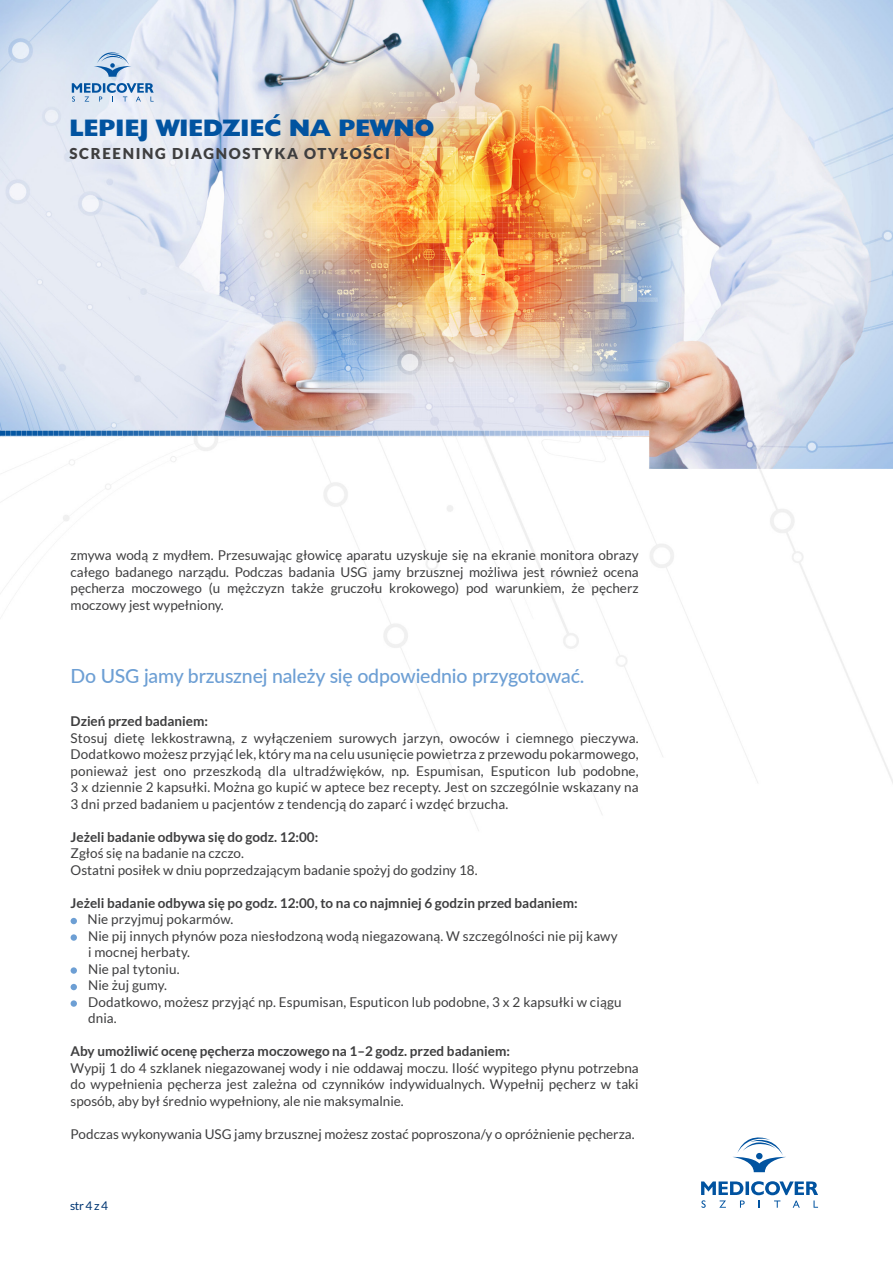
<style>
.page{position:relative;width:893px;height:1263px;background:#fff}
.page>*{position:absolute;margin:0;border:0;box-sizing:border-box;transform-origin:0 0}
.t1{font:800 24px "Humanist 521 BT";letter-spacing:.01em;color:#0153a0}
.t2{font:500 19.5px "Lato";letter-spacing:-.01em;color:#6d9fd4}
.t3{font:900 15px "Lato";letter-spacing:.11em;color:#3e3e3f}
.t4{font:13.5px/16.5px "Lato";color:#3e3e3f;text-align:justify}
.t5{font:700 13.5px "Lato";color:#3e3e3f}
.t6{font:12px "Lato";color:#013673}
</style>
<div class="page">
<img style="left:0;top:0;width:893px;height:1208px">
<svg style="left:94px;top:52px;width:37px;height:25px"></svg>
<svg style="left:72px;top:83px;width:82px;height:19px;background:#9fbcdb"></svg>
<svg style="left:732px;top:1137px;width:54px;height:35px"></svg>
<svg style="left:701px;top:1181px;width:117px;height:27px"></svg>
<svg style="left:71px;top:918px;width:6px;height:6px"></svg>
<div style="left:71px;top:934px;width:6px;height:7px;background:#6d9fd4;border-radius:50%"></div>
<div style="left:71px;top:967px;width:6px;height:7px;background:#6d9fd4;border-radius:50%"></div>
<svg style="left:71px;top:984px;width:6px;height:6px"></svg>
<div style="left:71px;top:1000px;width:6px;height:7px;background:#6d9fd4;border-radius:50%"></div>
<p class="t1" style="left:70px;top:113px;width:366px">LEPIEJ WIEDZIEĆ NA PEWNO</p>
<p class="t3" style="left:70px;top:144px;width:322px">SCREENING DIAGNOSTYKA OTYŁOŚCI</p>
<p class="t4" style="left:71px;top:547px;width:570px">zmywa wodą z mydłem. Przesuwając głowicę aparatu uzyskuje się na ekranie monitora obrazy całego badanego narządu. Podczas badania USG jamy brzusznej możliwa jest również ocena pęcherza moczowego (u mężczyzn także gruczołu krokowego) pod warunkiem, że pęcherz moczowy jest wypełniony.</p>
<p class="t2" style="left:71px;top:661px;width:515px">Do USG jamy brzusznej należy się odpowiednio przygotować.</p>
<p class="t5" style="left:71px;top:713px;width:139px">Dzień przed badaniem:</p>
<p class="t4" style="left:71px;top:729px;width:570px">Stosuj dietę lekkostrawną, z wyłączeniem surowych jarzyn, owoców i ciemnego pieczywa.<br>Dodatkowo możesz przyjąć lek, który ma na celu usunięcie powietrza z przewodu pokarmowego, ponieważ jest ono przeszkodą dla ultradźwięków, np. Espumisan, Esputicon lub podobne, 3 x dziennie 2 kapsułki. Można go kupić w aptece bez recepty. Jest on szczególnie wskazany na 3 dni przed badaniem u pacjentów z tendencją do zaparć i wzdęć brzucha.</p>
<p class="t5" style="left:71px;top:829px;width:249px">Jeżeli badanie odbywa się do godz. 12:00:</p>
<p class="t4" style="left:71px;top:845px;width:175px">Zgłoś się na badanie na czczo.</p>
<p class="t4" style="left:71px;top:861px;width:409px">Ostatni posiłek w dniu poprzedzającym badanie spożyj do godziny 18.</p>
<p class="t5" style="left:71px;top:895px;width:508px">Jeżeli badanie odbywa się po godz. 12:00, to na co najmniej 6 godzin przed badaniem:</p>
<p class="t4" style="left:87px;top:911px;width:147px">Nie przyjmuj pokarmów.</p>
<p class="t4" style="left:88px;top:927px;width:531px">Nie pij innych płynów poza niesłodzoną wodą niegazowaną. W szczególności nie pij kawy i mocnej herbaty.</p>
<p class="t4" style="left:88px;top:960px;width:93px">Nie pal tytoniu.</p>
<p class="t4" style="left:88px;top:977px;width:80px">Nie żuj gumy.</p>
<p class="t4" style="left:88px;top:993px;width:535px">Dodatkowo, możesz przyjąć np. Espumisan, Esputicon lub podobne, 3 x 2 kapsułki w ciągu dnia.</p>
<p class="t5" style="left:71px;top:1043px;width:441px">Aby umożliwić ocenę pęcherza moczowego na 1–2 godz. przed badaniem:</p>
<p class="t4" style="left:71px;top:1059px;width:570px">Wypij 1 do 4 szklanek niegazowanej wody i nie oddawaj moczu. Ilość wypitego płynu potrzebna do wypełnienia pęcherza jest zależna od czynników indywidualnych. Wypełnij pęcherz w taki sposób, aby był średnio wypełniony, ale nie maksymalnie.</p>
<p class="t4" style="left:71px;top:1125px;width:566px">Podczas wykonywania USG jamy brzusznej możesz zostać poproszona/y o opróżnienie pęcherza.</p>
<p class="t6" style="left:70px;top:1199px;width:40px">str 4 z 4</p>
</div>
